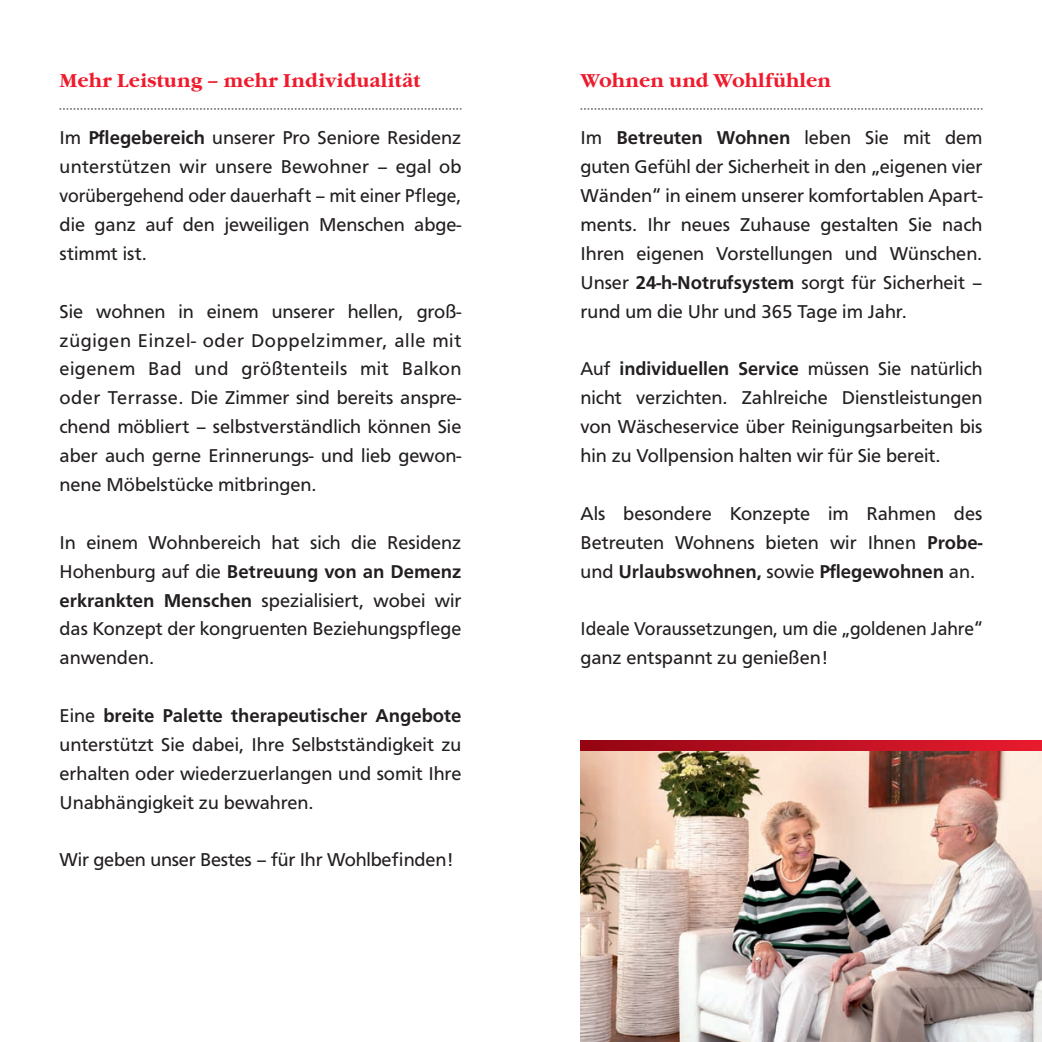
<style>
.page{position:relative;width:1042px;height:1042px;background:#fff}
.page>*{position:absolute;margin:0;border:0;box-sizing:border-box;transform-origin:0 0}
.t1{font:19.25px/28.9px "F015 T";color:#231f20;text-align:justify}
.t2{font:19.25px/28.9px "F015 T";color:#231f20;scale:.96 1}
.t3{font:700 19.25px "Garamond Itc T";color:#ee1b2d}
.s1{font-weight:500}
</style>
<div class="page">
<svg style="left:60px;top:109px;width:401px;height:1px"></svg>
<img style="left:580px;top:751px;width:462px;height:291px">
<svg style="left:580px;top:741px;width:462px;height:10px;background:#bd1020"></svg>
<svg style="left:580px;top:109px;width:402px;height:1px"></svg>
<p class="t3" style="left:60px;top:69px;width:362px">Mehr Leistung – mehr Individualität</p>
<p class="t1" style="left:60px;top:124px;width:403px">Im <span class="s1">Pflegebereich</span> unserer Pro Seniore Residenz unterstützen wir unsere Bewohner – egal ob vorübergehend oder dauerhaft – mit einer Pflege, die ganz auf den jeweiligen Menschen abge&shy;stimmt ist.</p>
<p class="t1" style="left:60px;top:297px;width:403px">Sie wohnen in einem unserer hellen, groß&shy;zügigen Einzel- oder Doppelzimmer, alle mit eigenem Bad und größtenteils mit Balkon oder Terrasse. Die Zimmer sind bereits anspre&shy;chend möbliert – selbstverständlich können Sie aber auch gerne Erinnerungs- und lieb gewon&shy;nene Möbelstücke mitbringen.</p>
<p class="t1" style="left:60px;top:528px;width:403px">In einem Wohnbereich hat sich die Residenz Hohenburg auf die <span class="s1">Betreuung von an Demenz erkrankten Menschen</span> spezialisiert, wobei wir das Konzept der kongruenten Beziehungspflege anwenden.</p>
<p class="t1" style="left:60px;top:701px;width:403px">Eine <span class="s1">breite Palette therapeutischer Angebote </span>unterstützt Sie dabei, Ihre Selbstständigkeit zu erhalten oder wiederzuerlangen und somit Ihre Unabhängigkeit zu bewahren.</p>
<p class="t1" style="left:60px;top:846px;width:396px">Wir geben unser Bestes – für Ihr Wohlbefinden!</p>
<p class="t3" style="left:580px;top:69px;width:252px">Wohnen und Wohlfühlen</p>
<p class="t1" style="left:580px;top:124px;width:403px">Im <span class="s1">Betreuten Wohnen</span> leben Sie mit dem guten Gefühl der Sicherheit in den „eigenen vier Wänden“ in einem unserer komfortablen Apart&shy;ments. Ihr neues Zuhause gestalten Sie nach Ihren eigenen Vorstellungen und Wünschen.<br>Unser <span class="s1">24-h-Notrufsystem</span> sorgt für Sicherheit – rund um die Uhr und 365 Tage im Jahr.</p>
<p class="t1" style="left:580px;top:355px;width:403px">Auf <span class="s1">individuellen Service</span> müssen Sie natürlich nicht verzichten. Zahlreiche Dienstleistungen von Wäscheservice über Reinigungsarbeiten bis hin zu Vollpension halten wir für Sie bereit.</p>
<p class="t1" style="left:580px;top:499px;width:403px">Als besondere Konzepte im Rahmen des Betreuten Wohnens bieten wir Ihnen <span class="s1">Probe&shy;</span>und <span class="s1">Urlaubswohnen,</span> sowie <span class="s1">Pflegewohnen</span> an.</p>
<p class="t2" style="left:580px;top:615px;width:420px">Ideale Voraussetzungen, um die „goldenen Jahre“ ganz entspannt zu genießen!</p>
</div>
